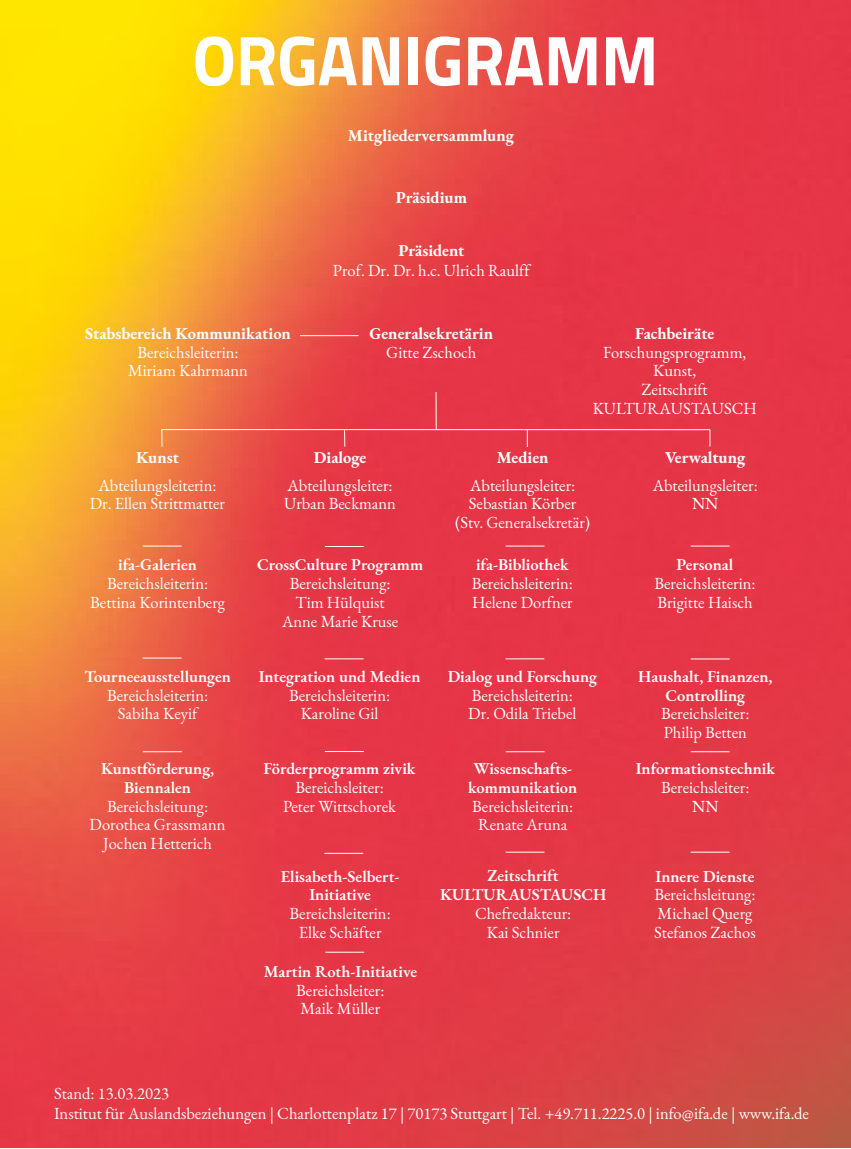
<style>
.page{position:relative;width:851px;height:1149px;background:#fff}
.page>*{position:absolute;margin:0;border:0;box-sizing:border-box;transform-origin:0 0}
.t1{font:700 70.5px "Titillium Web";letter-spacing:-.005em;color:#fff;scale:.95 1}
.t2{font:16.5px/27.8px "EB Garamond";color:#fff;text-align:center}
.t3{font:600 16.5px "EB Garamond";color:#fff}
.t4{font:700 16.5px "EB Garamond";color:#fff}
.s1{font-weight:700}
</style>
<div class="page">
<img style="left:1px;top:0;width:849px;height:1147px">
<hr style="left:690px;top:751px;width:39px;height:1px;background:#fff">
<hr style="left:690px;top:851px;width:39px;height:1px;background:#fff">
<hr style="left:505px;top:545px;width:39px;height:1px;background:#fff">
<hr style="left:300px;top:335px;width:58px;height:1px;background:#fff">
<hr style="left:325px;top:546px;width:39px;height:1px;background:#fff">
<hr style="left:143px;top:545px;width:39px;height:1px;background:#fff">
<hr style="left:690px;top:545px;width:39px;height:1px;background:#fff">
<hr style="left:690px;top:658px;width:39px;height:1px;background:#fff">
<hr style="left:505px;top:658px;width:39px;height:1px;background:#fff">
<hr style="left:324px;top:658px;width:39px;height:1px;background:#fff">
<hr style="left:143px;top:657px;width:38px;height:1px;background:#fff">
<hr style="left:143px;top:751px;width:39px;height:1px;background:#fff">
<hr style="left:325px;top:751px;width:39px;height:1px;background:#fff">
<hr style="left:505px;top:751px;width:39px;height:1px;background:#fff">
<hr style="left:505px;top:851px;width:39px;height:1px;background:#fff">
<hr style="left:324px;top:852px;width:39px;height:1px;background:#fff">
<hr style="left:325px;top:951px;width:39px;height:1px;background:#fff">
<svg style="left:344px;top:430px;width:1px;height:16px"></svg>
<svg style="left:161px;top:429px;width:1px;height:17px"></svg>
<svg style="left:527px;top:430px;width:1px;height:17px"></svg>
<svg style="left:709px;top:429px;width:1px;height:17px"></svg>
<hr style="left:162px;top:429px;width:547px;height:1px;background:#fff">
<hr style="left:435px;top:392px;width:1px;height:37px;background:#fff">
<p class="t1" style="left:192px;top:7px;width:492px">ORGANIGRAMM</p>
<p class="t4" style="left:348px;top:124px;width:167px">Mitgliederversammlung</p>
<p class="t4" style="left:395px;top:186px;width:73px">Präsidium</p>
<p class="t4" style="left:85px;top:321px;width:207px">Stabsbereich Kommunikation</p>
<p class="t2" style="left:137px;top:338px;width:103px">Bereichsleiterin:</p>
<p class="t2" style="left:128px;top:357px;width:121px">Miriam Kahrmann</p>
<p class="t4" style="left:398px;top:238px;width:67px">Präsident</p>
<p class="t2" style="left:333px;top:256px;width:198px">Prof. Dr. Dr. h.c. Ulrich Raulff</p>
<p class="t4" style="left:369px;top:321px;width:125px">Generalsekretärin</p>
<p class="t2" style="left:386px;top:338px;width:92px">Gitte Zschoch</p>
<p class="t4" style="left:635px;top:321px;width:81px">Fachbeiräte</p>
<p class="t2" style="left:603px;top:338px;width:145px">Forschungsprogramm,</p>
<p class="t2" style="left:653px;top:357px;width:44px">Kunst,</p>
<p class="t2" style="left:641px;top:375px;width:68px">Zeitschrift</p>
<p class="t2" style="left:592px;top:394px;width:165px">KULTURAUSTAUSCH</p>
<p class="t2" style="left:98px;top:443px;width:119px"><span class="s1">Kunst<br></span>Abteilungsleiterin:</p>
<p class="t2" style="left:90px;top:490px;width:137px">Dr. Ellen Strittmatter</p>
<p class="t3" style="left:118px;top:553px;width:80px">ifa-Galerien</p>
<p class="t2" style="left:107px;top:569px;width:103px">Bereichsleiterin:</p>
<p class="t2" style="left:90px;top:588px;width:136px">Bettina Korintenberg</p>
<p class="t3" style="left:84px;top:664px;width:148px">Tourneeausstellungen</p>
<p class="t2" style="left:107px;top:681px;width:103px">Bereichsleiterin:</p>
<p class="t2" style="left:118px;top:699px;width:81px">Sabiha Keyif</p>
<p class="t3" style="left:101px;top:757px;width:115px">Kunstförderung,</p>
<p class="t3" style="left:124px;top:775px;width:68px">Biennalen</p>
<p class="t2" style="left:107px;top:792px;width:102px">Bereichsleitung:</p>
<p class="t2" style="left:90px;top:810px;width:137px">Dorothea Grassmann</p>
<p class="t2" style="left:103px;top:829px;width:110px">Jochen Hetterich</p>
<p class="t4" style="left:314px;top:445px;width:54px">Dialoge</p>
<p class="t2" style="left:287px;top:471px;width:107px">Abteilungsleiter:</p>
<p class="t2" style="left:284px;top:490px;width:113px">Urban Beckmann</p>
<p class="t3" style="left:257px;top:553px;width:167px">CrossCulture Programm</p>
<p class="t2" style="left:289px;top:569px;width:102px">Bereichsleitung:</p>
<p class="t2" style="left:295px;top:588px;width:91px">Tim Hülquist</p>
<p class="t2" style="left:282px;top:607px;width:118px">Anne Marie Kruse</p>
<p class="t3" style="left:259px;top:664px;width:163px">Integration und Medien</p>
<p class="t2" style="left:289px;top:681px;width:103px">Bereichsleiterin:</p>
<p class="t2" style="left:301px;top:699px;width:79px">Karoline Gil</p>
<p class="t3" style="left:263px;top:757px;width:153px">Förderprogramm zivik</p>
<p class="t2" style="left:295px;top:773px;width:90px">Bereichsleiter:</p>
<p class="t2" style="left:283px;top:792px;width:114px">Peter Wittschorek</p>
<p class="t3" style="left:281px;top:864px;width:120px">Elisabeth-Selbert-</p>
<p class="t3" style="left:309px;top:883px;width:63px">Initiative</p>
<p class="t2" style="left:289px;top:899px;width:103px">Bereichsleiterin:</p>
<p class="t2" style="left:299px;top:918px;width:84px">Elke Schäfter</p>
<p class="t3" style="left:263px;top:959px;width:155px">Martin Roth-Initiative</p>
<p class="t2" style="left:296px;top:975px;width:90px">Bereichsleiter:</p>
<p class="t2" style="left:300px;top:994px;width:81px">Maik Müller</p>
<p class="t4" style="left:496px;top:445px;width:53px">Medien</p>
<p class="t2" style="left:470px;top:471px;width:107px">Abteilungsleiter:</p>
<p class="t2" style="left:469px;top:490px;width:109px">Sebastian Körber</p>
<p class="t2" style="left:455px;top:508px;width:136px">(Stv. Generalsekretär)</p>
<p class="t3" style="left:476px;top:553px;width:94px">ifa-Bibliothek</p>
<p class="t2" style="left:472px;top:569px;width:103px">Bereichsleiterin:</p>
<p class="t2" style="left:472px;top:588px;width:102px">Helene Dorfner</p>
<p class="t3" style="left:447px;top:664px;width:151px">Dialog und Forschung</p>
<p class="t2" style="left:472px;top:681px;width:103px">Bereichsleiterin:</p>
<p class="t2" style="left:468px;top:699px;width:110px">Dr. Odila Triebel</p>
<p class="t3" style="left:473px;top:757px;width:100px">Wissenschafts-</p>
<p class="t3" style="left:468px;top:775px;width:111px">kommunikation</p>
<p class="t2" style="left:472px;top:792px;width:103px">Bereichsleiterin:</p>
<p class="t2" style="left:478px;top:810px;width:91px">Renate Aruna</p>
<p class="t3" style="left:487px;top:864px;width:73px">Zeitschrift</p>
<p class="t3" style="left:440px;top:882px;width:168px">KULTURAUSTAUSCH</p>
<p class="t2" style="left:475px;top:899px;width:98px">Chefredakteur:</p>
<p class="t2" style="left:486px;top:917px;width:74px">Kai Schnier</p>
<p class="t4" style="left:665px;top:445px;width:82px">Verwaltung</p>
<p class="t2" style="left:652px;top:471px;width:107px">Abteilungsleiter:</p>
<p class="t2" style="left:692px;top:490px;width:28px">NN</p>
<p class="t3" style="left:676px;top:553px;width:58px">Personal</p>
<p class="t2" style="left:654px;top:569px;width:103px">Bereichsleiterin:</p>
<p class="t2" style="left:657px;top:588px;width:97px">Brigitte Haisch</p>
<p class="t3" style="left:638px;top:664px;width:136px">Haushalt, Finanzen,</p>
<p class="t3" style="left:665px;top:683px;width:81px">Controlling</p>
<p class="t2" style="left:661px;top:699px;width:90px">Bereichsleiter:</p>
<p class="t2" style="left:663px;top:718px;width:85px">Philip Betten</p>
<p class="t3" style="left:635px;top:757px;width:141px">Informationstechnik</p>
<p class="t2" style="left:661px;top:773px;width:90px">Bereichsleiter:</p>
<p class="t2" style="left:692px;top:792px;width:28px">NN</p>
<p class="t3" style="left:655px;top:864px;width:100px">Innere Dienste</p>
<p class="t2" style="left:654px;top:880px;width:102px">Bereichsleitung:</p>
<p class="t2" style="left:657px;top:899px;width:96px">Michael Querg</p>
<p class="t2" style="left:654px;top:918px;width:103px">Stefanos Zachos</p>
<p class="t2" style="left:54px;top:1079px;width:116px">Stand: 13.03.2023</p>
<p class="t2" style="left:54px;top:1098px;width:756px">Institut für Auslandsbeziehungen | Charlottenplatz 17 | 70173 Stuttgart | Tel. +49.711.2225.0 | info@ifa.de | www.ifa.de</p>
</div>
